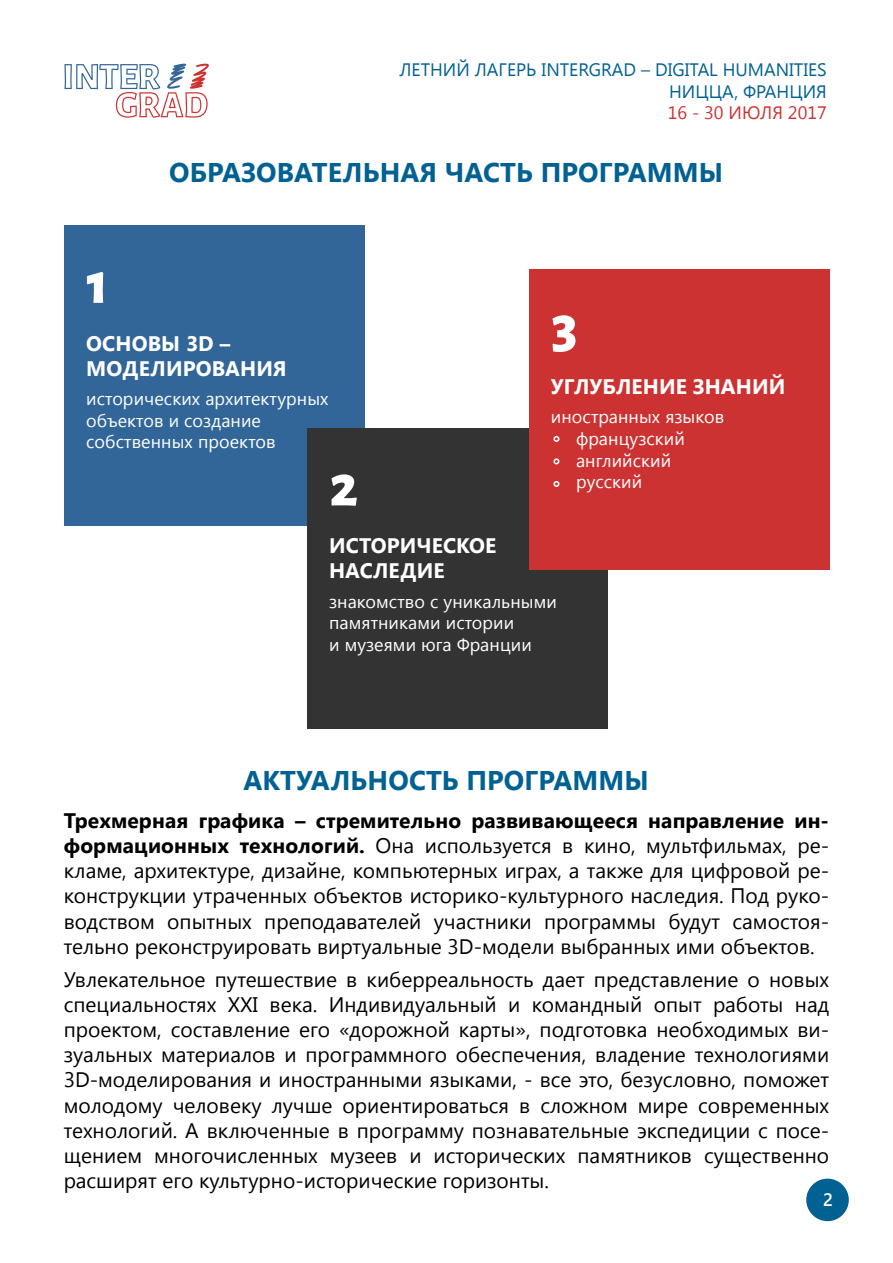
<style>
.page{position:relative;width:893px;height:1263px;background:#fff}
.page>*{position:absolute;margin:0;border:0;box-sizing:border-box;transform-origin:0 0}
.t1{font:800 60px "Alegreya Sans";color:#fff}
.t2{font:700 27px "Segoe UI";letter-spacing:.005em;color:#006192}
.t3{font:21px/25.2px "Segoe UI";color:#000;text-align:justify}
.t4{font:700 21px/25.2px "Segoe UI";letter-spacing:.005em;color:#fff}
.t5{font:18px/21.6px "Segoe UI";letter-spacing:.005em;color:#fff}
.t6{font:18px/21.6px "Segoe UI";color:#006192;text-align:right}
.t7{font:18px "Segoe UI";color:#cc3232}
.t8{font:600 18px "Segoe UI";color:#fff}
.s1{font-weight:700}
</style>
<div class="page">
<div style="left:806px;top:1178px;width:43px;height:43px;background:#006192;border-radius:50%"></div>
<div style="left:65px;top:226px;width:300px;height:300px;background:#326699"></div>
<div style="left:307px;top:428px;width:300px;height:300px;background:#333"></div>
<div style="left:529px;top:269px;width:300px;height:300px;background:#cc3232"></div>
<svg style="left:553px;top:436px;width:6px;height:6px"></svg>
<svg style="left:553px;top:458px;width:6px;height:6px"></svg>
<svg style="left:553px;top:481px;width:6px;height:6px"></svg>
<svg style="left:64px;top:64px;width:145px;height:54px"></svg>
<p class="t6" style="left:399px;top:58px;width:429px">ЛЕТНИЙ ЛАГЕРЬ INTERGRAD – DIGITAL HUMANITIES<br>НИЦЦА, ФРАНЦИЯ</p>
<p class="t7" style="left:668px;top:100px;width:161px">16 - 30 ИЮЛЯ 2017</p>
<h1 class="t1" style="left:87px;top:254px;width:24px">1</h1>
<p class="t2" style="left:169px;top:153px;width:556px">ОБРАЗОВАТЕЛЬНАЯ ЧАСТЬ ПРОГРАММЫ</p>
<p class="t4" style="left:86px;top:330px;width:202px">ОСНОВЫ 3D –<br>МОДЕЛИРОВАНИЯ</p>
<p class="t5" style="left:86px;top:387px;width:244px">исторических архитектурных объектов и создание собственных проектов</p>
<h1 class="t1" style="left:329px;top:457px;width:30px">2</h1>
<h1 class="t1" style="left:551px;top:298px;width:28px">3</h1>
<p class="t4" style="left:551px;top:373px;width:236px">УГЛУБЛЕНИЕ ЗНАНИЙ</p>
<p class="t5" style="left:576px;top:405px;width:150px;text-indent:-25px">иностранных языков французский английский русский</p>
<p class="t4" style="left:329px;top:532px;width:169px">ИСТОРИЧЕСКОЕ<br>НАСЛЕДИЕ</p>
<p class="t5" style="left:329px;top:590px;width:229px">знакомство с уникальными памятниками истории<br>и музеями юга Франции</p>
<p class="t2" style="left:243px;top:761px;width:407px">АКТУАЛЬНОСТЬ ПРОГРАММЫ</p>
<p class="t3" style="left:64px;top:807px;width:767px"><span class="s1">Трехмерная графика – стремительно развивающееся направление ин&shy;формационных технологий.</span> Она используется в кино, мультфильмах, ре&shy;кламе, архитектуре, дизайне, компьютерных играх, а также для цифровой ре&shy;конструкции утраченных объектов историко-культурного наследия. Под руко&shy;водством опытных преподавателей участники программы будут самостоя&shy;тельно реконструировать виртуальные 3D-модели выбранных ими объектов.</p>
<p class="t3" style="left:64px;top:965px;width:767px">Увлекательное путешествие в киберреальность дает представление о новых специальностях XXI века. Индивидуальный и командный опыт работы над проектом, составление его «дорожной карты», подготовка необходимых ви&shy;зуальных материалов и программного обеспечения, владение технологиями 3D-моделирования и иностранными языками, - все это, безусловно, поможет молодому человеку лучше ориентироваться в сложном мире современных технологий. А включенные в программу познавательные экспедиции с посе&shy;щением многочисленных музеев и исторических памятников существенно расширят его культурно-исторические горизонты.</p>
<p class="t8" style="left:823px;top:1185px;width:11px">2</p>
</div>
